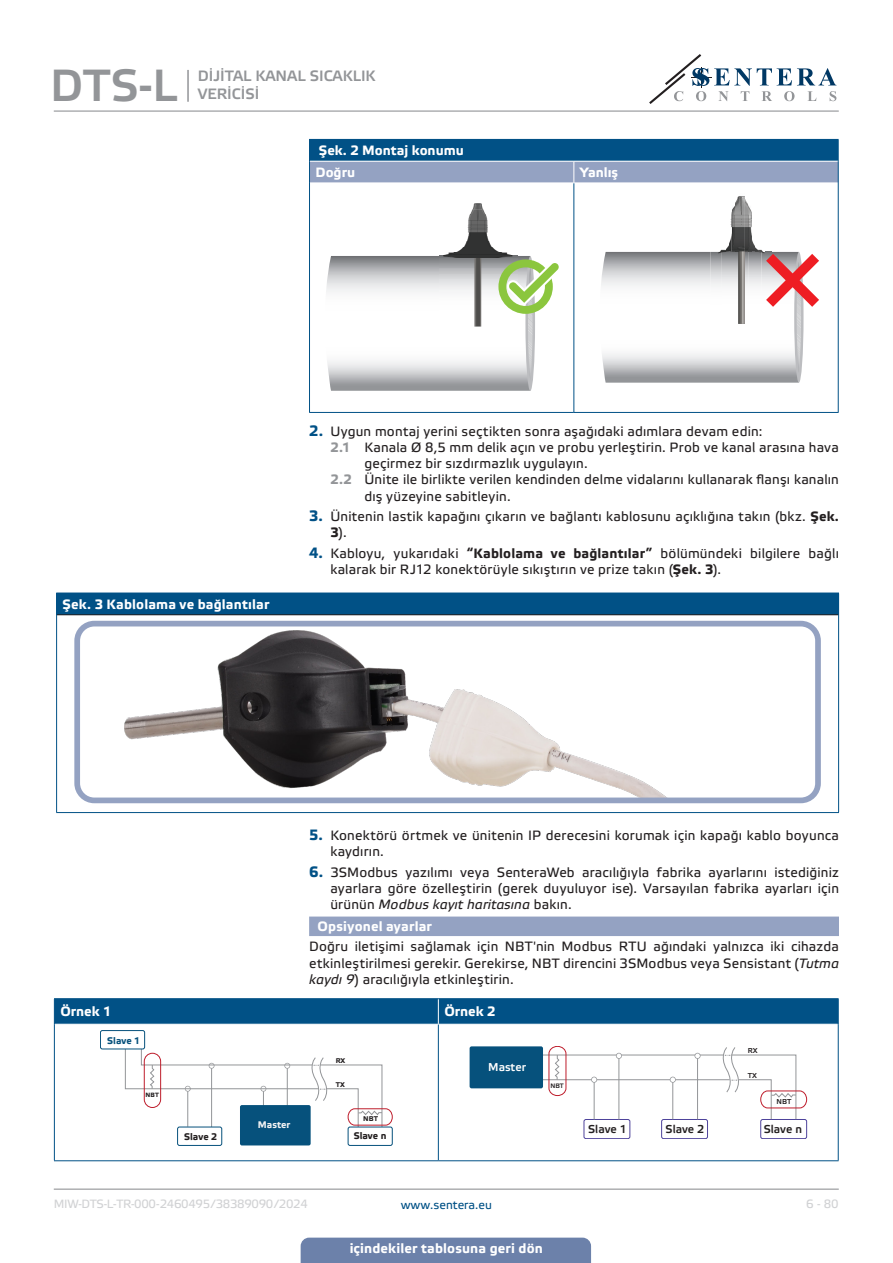
<style>
.page{position:relative;width:893px;height:1263px;background:#fff}
.page>*{position:absolute;margin:0;border:0;box-sizing:border-box;transform-origin:0 0}
.t1{font:45px "Etelka Medium Pro";color:#939598}
.t2{font:15px/18px "Etelka Medium Pro";color:#939598}
.body{font:13.5px/16.2px "Etelka Text Pro";letter-spacing:.015em;color:#231f20}
.table_text{font:700 13.5px "Etelka Text Pro";letter-spacing:.01em;color:#fff}
.head-table{font:700 13.5px "Etelka Text Pro";color:#fff}
.Number-roman{font:700 13.5px "Etelka Text Pro";letter-spacing:.015em;color:#fff}
.t3{font:12px "Etelka Text Pro";letter-spacing:-.025em;color:#d1d2d4}
.t4{font:12px "Etelka Text Pro";color:#015186}
.t5{font:11.4px "Etelka Medium Pro";color:#231f20}
.t6{font:11.4px "Etelka Medium Pro";color:#fff}
.t7{font:700 9.6px "Etelka Text Pro";color:#231f20}
.t8{font:700 9.6px "Etelka Text Pro";color:#f2f3f4}
.t9{font:700 9.6px "Etelka Text Pro";color:#06517c}
.t10{font:7.2px "Etelka Medium Pro";color:#231f20}
.t11{font:700 6.9px "Etelka Text Pro";color:#231f20}
.t12{font:6.45px "Etelka Medium Pro";color:#231f20}
.t13{font:700 6.15px "Etelka Text Pro";color:#231f20}
.s1{font-weight:700;font-size:15px;color:#015186}
.s2{font-weight:700;color:#939598}
.s3{font-weight:700}
.s4{font-style:italic}
</style>
<div class="page">
<hr style="left:54px;top:111px;width:785px;height:1px;background:#939598">
<hr style="left:54px;top:1188px;width:785px;height:2px;background:#939598">
<svg style="left:649px;top:54px;width:187px;height:50px"></svg>
<div style="left:301px;top:1237px;width:290px;height:26px;background:#6c81aa"></div>
<hr style="left:187px;top:70px;width:2px;height:32px;background:#939598">
<div style="left:309px;top:916px;width:530px;height:20px;background:#94a2c2"></div>
<hr style="left:309px;top:139px;width:265px;height:1px;background:#015186">
<hr style="left:574px;top:139px;width:265px;height:1px;background:#015186">
<svg style="left:309px;top:140px;width:530px;height:43px;background:#507ea7"></svg>
<hr style="left:309px;top:183px;width:1px;height:229px;background:#015186">
<hr style="left:573px;top:183px;width:1px;height:229px;background:#015186">
<hr style="left:838px;top:183px;width:1px;height:229px;background:#015186">
<hr style="left:309px;top:412px;width:265px;height:1px;background:#015186">
<hr style="left:574px;top:412px;width:265px;height:1px;background:#015186">
<img style="left:439px;top:203px;width:79px;height:124px">
<svg style="left:498px;top:256px;width:61px;height:135px"></svg>
<img style="left:601px;top:252px;width:165px;height:131px">
<img style="left:711px;top:196px;width:60px;height:132px">
<svg style="left:766px;top:252px;width:53px;height:131px"></svg>
<div style="left:57px;top:593px;width:782px;height:22px;background:#015186"></div>
<hr style="left:57px;top:614px;width:781px;height:1px;background:#231f20">
<svg style="left:56px;top:594px;width:1px;height:21px"></svg>
<hr style="left:56px;top:593px;width:783px;height:1px;background:#015186">
<hr style="left:56px;top:615px;width:1px;height:197px;background:#015186">
<hr style="left:838px;top:615px;width:1px;height:197px;background:#015186">
<hr style="left:56px;top:812px;width:783px;height:1px;background:#015186">
<img style="left:124px;top:630px;width:541px;height:166px">
<div style="left:74px;top:621px;width:747px;height:182px;border:6px solid #94a2c2;border-radius:17px"></div>
<hr style="left:54px;top:998px;width:384px;height:1px;background:#015186">
<hr style="left:438px;top:998px;width:401px;height:1px;background:#015186">
<div style="left:54px;top:999px;width:785px;height:25px;background:#015186"></div>
<hr style="left:54px;top:1024px;width:1px;height:136px;background:#015186">
<hr style="left:54px;top:1160px;width:384px;height:1px;background:#015186">
<hr style="left:438px;top:1024px;width:1px;height:136px;background:#015186">
<hr style="left:838px;top:1024px;width:1px;height:136px;background:#015186">
<hr style="left:438px;top:1160px;width:401px;height:1px;background:#015186">
<div style="left:177px;top:1127px;width:45px;height:19px;border:1px solid #06517c;border-radius:2px"></div>
<div style="left:348px;top:1127px;width:45px;height:19px;border:1px solid #06517c;border-radius:2px"></div>
<div style="left:240px;top:1105px;width:71px;height:40px;background:#06517c;border-radius:2px"></div>
<svg style="left:125px;top:1034px;width:268px;height:96px"></svg>
<div style="left:100px;top:1030px;width:45px;height:19px;background:#fff;border-radius:2px"></div>
<div style="left:100px;top:1030px;width:45px;height:19px;border:1px solid #06517c;border-radius:2px"></div>
<div style="left:661px;top:1119px;width:47px;height:20px;border:1px solid #4e439b;border-radius:2px"></div>
<hr style="left:529px;top:1079px;width:201px;height:1px;background:#939598">
<hr style="left:536px;top:1055px;width:188px;height:1px;background:#939598">
<div style="left:584px;top:1119px;width:46px;height:20px;border:1px solid #4e439b;border-radius:2px"></div>
<div style="left:760px;top:1119px;width:47px;height:20px;border:1px solid #4e439b;border-radius:2px"></div>
<div style="left:470px;top:1046px;width:73px;height:42px;background:#06517c;border-radius:2px"></div>
<svg style="left:548px;top:1046px;width:259px;height:74px"></svg>
<h1 class="t1" style="left:50px;top:61px;width:128px">DTS-L</h1>
<p class="t2" style="left:198px;top:67px;width:179px">DIJITAL KANAL SICAKLIK<br>VERİCİSİ</p>
<p class="head-table" style="left:319px;top:143px;width:146px">Şek. 2 Montaj konumu</p>
<p class="head-table" style="left:315px;top:165px;width:41px">Doğru</p>
<p class="head-table" style="left:580px;top:165px;width:40px">Yanlış</p>
<p class="table_text" style="left:63px;top:597px;width:208px">Şek. 3 Kablolama ve bağlantılar</p>
<p class="body" style="left:309px;top:424px;width:455px"><span class="s1">2.</span> Uygun montaj yerini seçtikten sonra aşağıdaki adımlara devam edin:</p>
<p class="body" style="left:364px;top:440px;width:476px;text-indent:-34px"><span class="s2">2.1</span> Kanala Ø 8,5 mm delik açın ve probu yerleştirin. Prob ve kanal arasına hava geçirmez bir sızdırmazlık uygulayın.</p>
<p class="body" style="left:364px;top:472px;width:476px;text-indent:-34px"><span class="s2">2.2</span> Ünite ile birlikte verilen kendinden delme vidalarını kullanarak flanşı kanalın dış yüzeyine sabitleyin.</p>
<p class="body" style="left:330px;top:509px;width:510px;text-indent:-21px"><span class="s1">3.</span> Ünitenin lastik kapağını çıkarın ve bağlantı kablosunu açıklığına takın (bkz. <span class="s3">Şek.<br>3</span>).</p>
<p class="body" style="left:330px;top:546px;width:510px;text-indent:-21px"><span class="s1">4.</span> Kabloyu, yukarıdaki <span class="s3">“Kablolama ve bağlantılar”</span> bölümündeki bilgilere bağlı kalarak bir RJ12 konektörüyle sıkıştırın ve prize takın (<span class="s3">Şek. 3</span>).</p>
<p class="body" style="left:330px;top:828px;width:510px;text-indent:-21px"><span class="s1">5.</span> Konektörü örtmek ve ünitenin IP derecesini korumak için kapağı kablo boyunca kaydırın.</p>
<p class="body" style="left:330px;top:865px;width:510px;text-align:justify;text-indent:-21px"><span class="s1">6.</span> 3SModbus yazılımı veya SenteraWeb aracılığıyla fabrika ayarlarını istediğiniz ayarlara göre özelleştirin (gerek duyuluyor ise). Varsayılan fabrika ayarları için ürünün <span class="s4">Modbus kayıt haritasına</span> bakın.</p>
<p class="Number-roman" style="left:318px;top:919px;width:116px">Opsiyonel ayarlar</p>
<p class="body" style="left:309px;top:939px;width:531px;text-align:justify">Doğru iletişimi sağlamak için NBT'nin Modbus RTU ağındaki yalnızca iki cihazda etkinleştirilmesi gerekir. Gerekirse, NBT direncini 3SModbus veya Sensistant (<span class="s4">Tutma kaydı 9</span>) aracılığıyla etkinleştirin.</p>
<p class="head-table" style="left:60px;top:1004px;width:53px">Örnek 1</p>
<p class="head-table" style="left:444px;top:1004px;width:53px">Örnek 2</p>
<p class="t9" style="left:107px;top:1035px;width:35px">Slave 1</p>
<p class="t13" style="left:146px;top:1091px;width:15px">NBT</p>
<p class="t7" style="left:184px;top:1131px;width:35px">Slave 2</p>
<p class="t8" style="left:258px;top:1120px;width:34px">Master</p>
<p class="t11" style="left:336px;top:1056px;width:11px">RX</p>
<p class="t11" style="left:336px;top:1080px;width:11px">ТX</p>
<p class="t11" style="left:363px;top:1115px;width:16px">NBT</p>
<p class="t7" style="left:354px;top:1130px;width:34px">Slave n</p>
<p class="t6" style="left:488px;top:1060px;width:39px">Master</p>
<p class="t12" style="left:550px;top:1083px;width:15px">NBT</p>
<p class="t5" style="left:588px;top:1123px;width:40px">Slave 1</p>
<p class="t5" style="left:666px;top:1122px;width:40px">Slave 2</p>
<p class="t10" style="left:748px;top:1046px;width:11px">RX</p>
<p class="t10" style="left:748px;top:1071px;width:11px">ТX</p>
<p class="t10" style="left:776px;top:1098px;width:16px">NBT</p>
<p class="t5" style="left:764px;top:1122px;width:40px">Slave n</p>
<p class="t3" style="left:54px;top:1197px;width:256px">MIW-DTS-L-TR-000 - 2460495 / 38389090 / 2024</p>
<p class="t4" style="left:401px;top:1198px;width:93px">www.sentera.eu</p>
<p class="t3" style="left:806px;top:1197px;width:34px">6 - 80</p>
<p class="table_text" style="left:350px;top:1240px;width:195px">içindekiler tablosuna geri dön</p>
</div>
